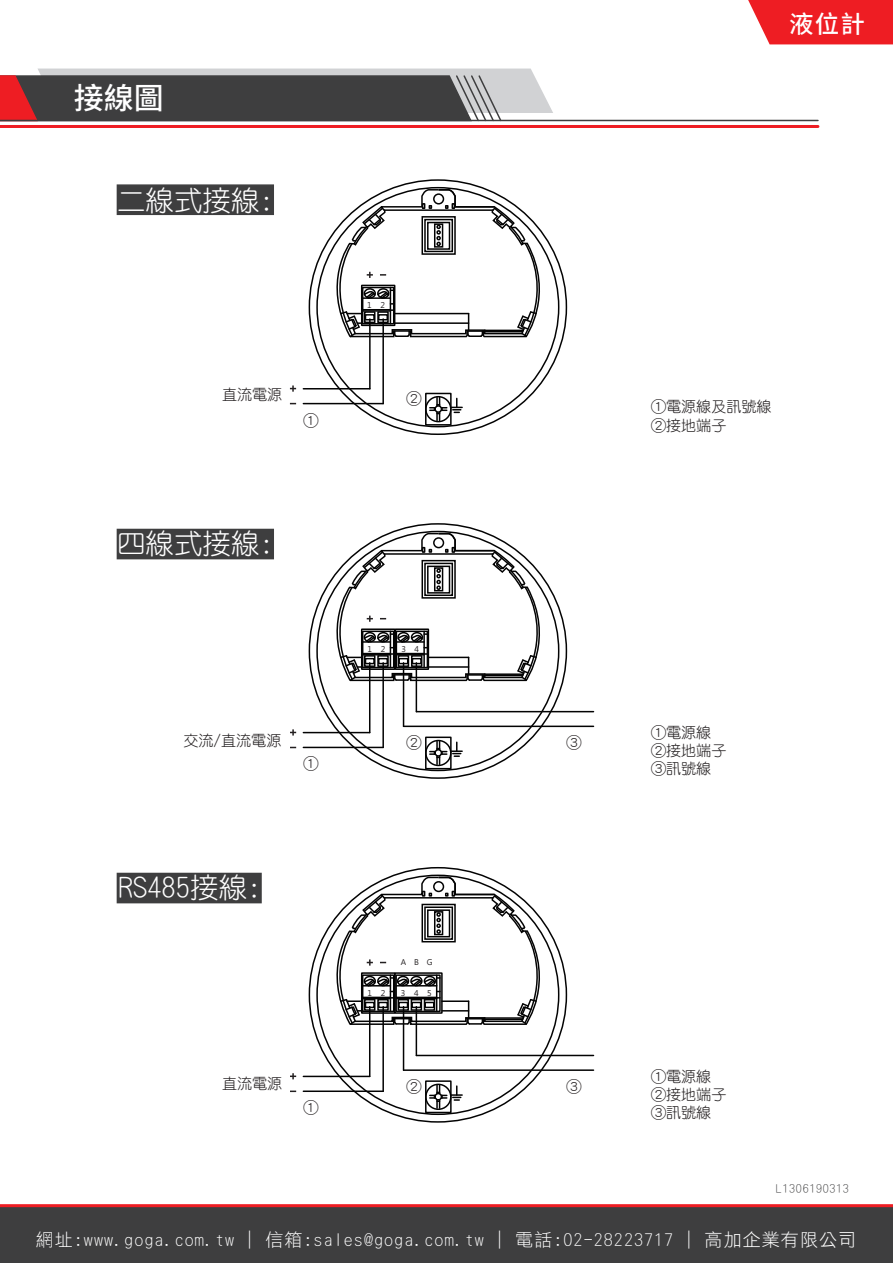
<style>
.page{position:relative;width:893px;height:1263px;background:#fff}
.page>*{position:absolute;margin:0;border:0;box-sizing:border-box;transform-origin:0 0}
.t1{font:500 30px "Noto Sans CJ Ktc";color:#fff}
.t2{font:28.5px "DF Yuan Lt HK BF";color:#fff}
.t3{font:500 24.45px "Noto Sans CJ Ktc";color:#fff}
.t4{font:18px "DF Hei Lt HK BF";letter-spacing:.06em;color:#fff}
.t5{font:15px/18.1px "DF Yuan Lt HK BF";color:#231f20}
.t6{font:12px "DF Hei Lt HK BF";letter-spacing:.06em;color:#3e3e3f}
.t7{font:7.8px "Microsoft Jheng Hei";color:#231f20}
</style>
<div class="page">
<svg style="left:0;top:69px;width:553px;height:53px;background:#6e6566"></svg>
<hr style="left:0;top:125px;width:818px;height:3px;background:#ee1d23">
<hr style="left:0;top:120px;width:818px;height:1px;background:#3e3e3f">
<div style="left:0;top:1206px;width:893px;height:57px;background:#3e3e3f"></div>
<hr style="left:0;top:1204px;width:893px;height:3px;background:#ee1d23">
<div style="left:117px;top:184px;width:157px;height:31px;background:#3e3e3f;border:2px solid #3e3e3f"></div>
<div style="left:117px;top:529px;width:157px;height:30px;background:#3e3e3f"></div>
<div style="left:117px;top:873px;width:145px;height:30px;background:#3e3e3f"></div>
<div style="left:425px;top:736px;width:27px;height:33px;border:2px solid #030303"></div>
<div style="left:425px;top:740px;width:26px;height:26px;border:2px solid #030303;border-radius:50%"></div>
<hr style="left:369px;top:663px;width:1px;height:70px;background:#030303">
<hr style="left:382px;top:663px;width:2px;height:84px;background:#030303">
<hr style="left:403px;top:663px;width:1px;height:63px;background:#030303">
<hr style="left:416px;top:663px;width:1px;height:49px;background:#030303">
<hr style="left:303px;top:732px;width:67px;height:1px;background:#030303">
<hr style="left:303px;top:747px;width:80px;height:1px;background:#030303">
<hr style="left:416px;top:711px;width:177px;height:1px;background:#030303">
<hr style="left:404px;top:725px;width:189px;height:2px;background:#030303">
<svg style="left:290px;top:729px;width:6px;height:6px"></svg>
<svg style="left:322px;top:532px;width:233px;height:150px"></svg>
<svg style="left:430px;top:741px;width:32px;height:23px"></svg>
<div style="left:425px;top:1080px;width:27px;height:33px;border:2px solid #030303"></div>
<div style="left:425px;top:1083px;width:26px;height:27px;border:2px solid #030303;border-radius:50%"></div>
<hr style="left:369px;top:1007px;width:1px;height:69px;background:#030303">
<hr style="left:382px;top:1007px;width:2px;height:84px;background:#030303">
<hr style="left:403px;top:1007px;width:1px;height:63px;background:#030303">
<hr style="left:416px;top:1007px;width:1px;height:48px;background:#030303">
<hr style="left:303px;top:1076px;width:67px;height:1px;background:#030303">
<hr style="left:303px;top:1090px;width:80px;height:2px;background:#030303">
<hr style="left:416px;top:1055px;width:177px;height:1px;background:#030303">
<hr style="left:404px;top:1069px;width:189px;height:2px;background:#030303">
<svg style="left:290px;top:1073px;width:6px;height:6px"></svg>
<svg style="left:290px;top:1090px;width:6px;height:2px"></svg>
<svg style="left:322px;top:876px;width:233px;height:150px"></svg>
<svg style="left:430px;top:1085px;width:32px;height:23px"></svg>
<div style="left:425px;top:393px;width:27px;height:33px;border:2px solid #030303"></div>
<div style="left:425px;top:396px;width:26px;height:26px;border:2px solid #030303;border-radius:50%"></div>
<svg style="left:430px;top:397px;width:32px;height:23px"></svg>
<hr style="left:369px;top:319px;width:2px;height:70px;background:#030303">
<hr style="left:382px;top:319px;width:2px;height:85px;background:#030303">
<hr style="left:303px;top:388px;width:67px;height:1px;background:#030303">
<hr style="left:303px;top:403px;width:80px;height:1px;background:#030303">
<svg style="left:290px;top:385px;width:6px;height:7px"></svg>
<svg style="left:322px;top:188px;width:233px;height:151px"></svg>
<svg style="left:748px;top:0;width:145px;height:44px;background:#ef2d33"></svg>
<h1 class="t1" style="left:74px;top:81px;width:91px">接線圖</h1>
<h2 class="t2" style="left:117px;top:186px;width:158px">二線式接線:</h2>
<p class="t5" style="left:222px;top:386px;width:62px">直流電源</p>
<p class="t5" style="left:303px;top:411px;width:17px">①</p>
<h2 class="t2" style="left:117px;top:529px;width:158px">四線式接線:</h2>
<p class="t5" style="left:183px;top:731px;width:99px">交流/直流電源</p>
<p class="t5" style="left:303px;top:754px;width:17px">①</p>
<h2 class="t2" style="left:119px;top:873px;width:144px">RS485接線:</h2>
<p class="t5" style="left:222px;top:1074px;width:62px">直流電源</p>
<p class="t5" style="left:303px;top:1098px;width:17px">①</p>
<h3 class="t3" style="left:789px;top:10px;width:78px">液位計</h3>
<p class="t7" style="left:367px;top:300px;width:19px">1 2</p>
<p class="t5" style="left:407px;top:389px;width:17px">②</p>
<p class="t7" style="left:368px;top:644px;width:19px">1 2</p>
<p class="t7" style="left:401px;top:644px;width:19px">3 4</p>
<p class="t5" style="left:651px;top:398px;width:122px">①電源線及訊號線<br>②接地端子</p>
<p class="t5" style="left:407px;top:734px;width:17px">②</p>
<p class="t5" style="left:651px;top:724px;width:77px">①電源線<br>②接地端子<br>③訊號線</p>
<p class="t5" style="left:566px;top:733px;width:17px">③</p>
<p class="t7" style="left:401px;top:957px;width:33px">A B G</p>
<p class="t7" style="left:368px;top:988px;width:19px">1 2</p>
<p class="t7" style="left:401px;top:988px;width:32px">345</p>
<p class="t5" style="left:407px;top:1078px;width:17px">②</p>
<p class="t5" style="left:566px;top:1077px;width:17px">③</p>
<p class="t5" style="left:651px;top:1067px;width:77px">①電源線<br>②接地端子<br>③訊號線</p>
<p class="t6" style="left:776px;top:1183px;width:75px">L1306190313</p>
<p class="t4" style="left:36px;top:1230px;width:822px">網址:www.goga.com.tw | 信箱:sales@goga.com.tw | 電話:02-28223717 | 高加企業有限公司</p>
</div>
